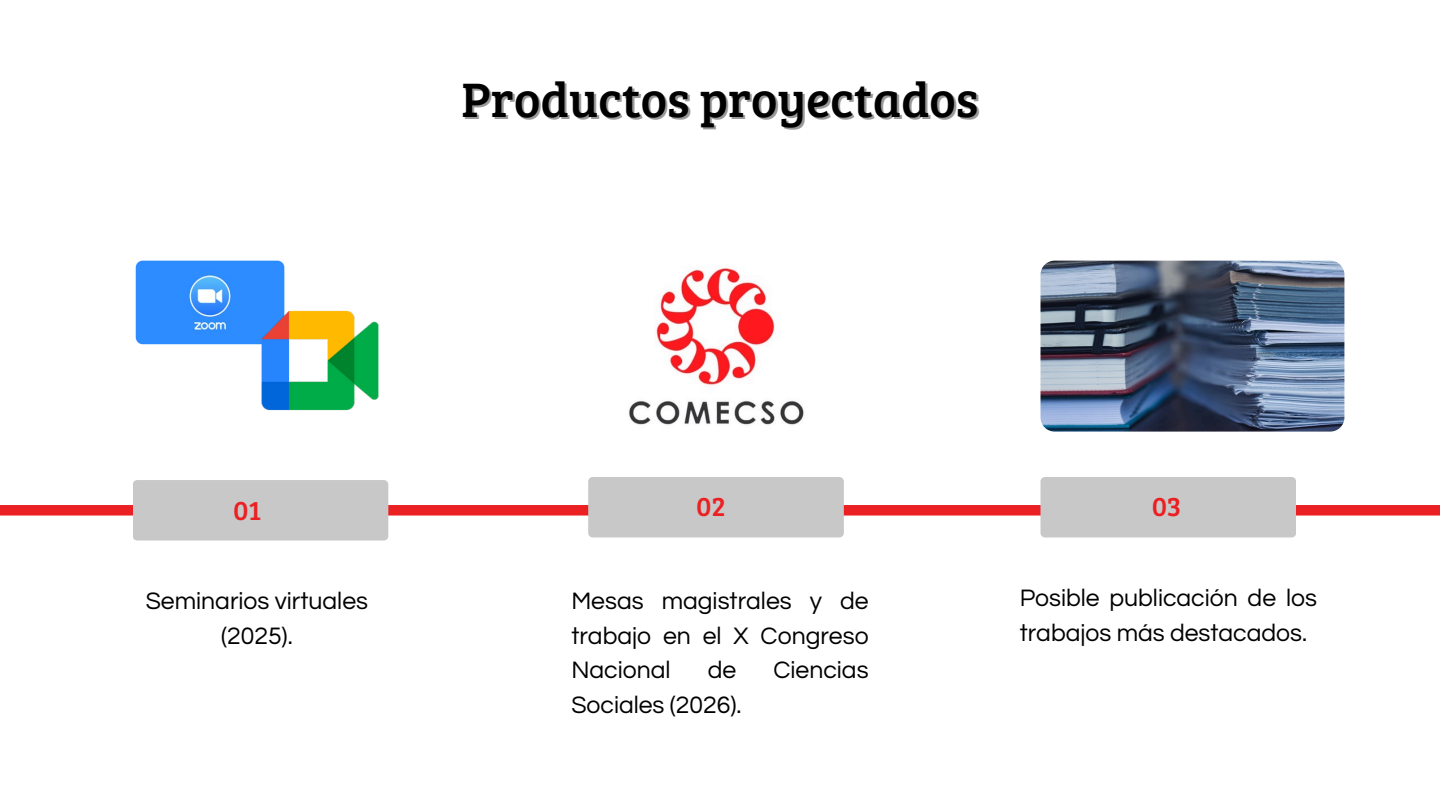
<style>
.page{position:relative;width:1440px;height:810px;background:#fff}
.page>*{position:absolute;margin:0;border:0;box-sizing:border-box;transform-origin:0 0}
.t1{font:50px "Bree Serif";color:#000}
.t2{font:27.8px "Bree Serif";color:#eb2022}
.t3{font:24.8px/34.5px "Questrial";color:#000;text-align:justify}
</style>
<div class="page">
<div style="left:0;top:505px;width:1440px;height:11px;background:#eb2022"></div>
<img style="left:136px;top:261px;width:148px;height:83px;border-radius:7px">
<div style="left:133px;top:480px;width:255px;height:61px;background:#c8c8c8;border-radius:4px"></div>
<div style="left:588px;top:477px;width:256px;height:60px;background:#c8c8c8;border-radius:4px"></div>
<div style="left:1041px;top:477px;width:255px;height:60px;background:#c8c8c8;border-radius:4px"></div>
<img style="left:564px;top:261px;width:304px;height:171px;border-radius:14px">
<img style="left:1041px;top:261px;width:303px;height:171px;border-radius:14px">
<img style="left:257px;top:287px;width:122px;height:124px">
<h1 class="t1" style="left:461px;top:63px;width:519px">Productos proyectados</h1>
<p class="t2" style="left:234px;top:490px;width:29px">01</p>
<p class="t3" style="left:146px;top:584px;width:224px">Seminarios virtuales</p>
<p class="t3" style="left:221px;top:619px;width:73px">(2025).</p>
<p class="t2" style="left:697px;top:486px;width:31px">02</p>
<p class="t2" style="left:1152px;top:486px;width:31px">03</p>
<p class="t3" style="left:571px;top:584px;width:299px">Mesas magistrales y de trabajo en el X Congreso Nacional</p>
<p class="t3" style="left:708px;top:653px;width:30px">de</p>
<p class="t3" style="left:773px;top:653px;width:97px">Ciencias</p>
<p class="t3" style="left:571px;top:688px;width:172px">Sociales (2026).</p>
<p class="t3" style="left:1020px;top:581px;width:299px">Posible publicación de los trabajos más destacados.</p>
</div>
